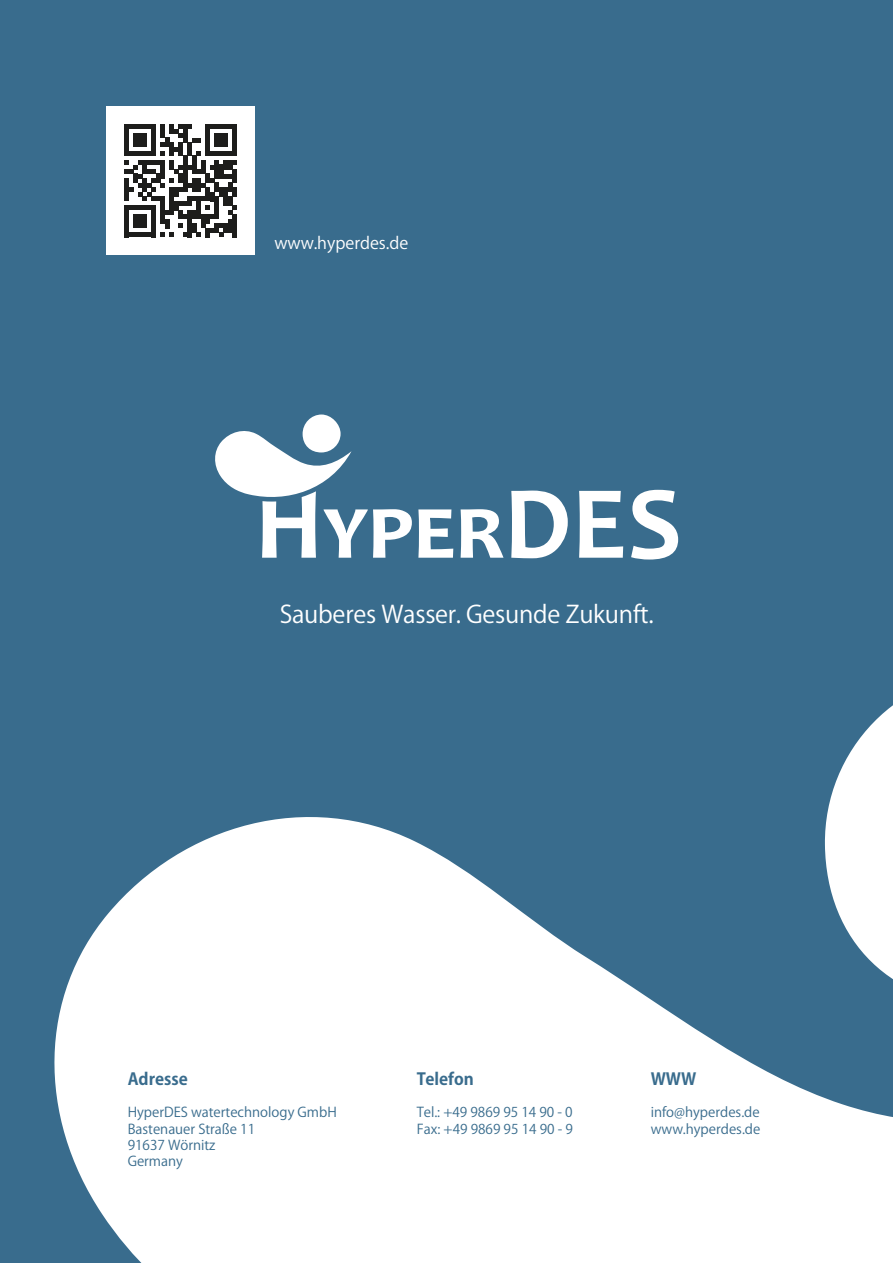
<style>
.page{position:relative;width:893px;height:1263px;background:#396c8d}
.page>*{position:absolute;margin:0;border:0;box-sizing:border-box;transform-origin:0 0}
.t1{font:24px "Koz Go Pr 6 N";letter-spacing:-.01em;color:#fff}
.t2{font:700 16.5px "Koz Go Pr 6 N";color:#396c8d}
.t3{font:16.5px "Koz Go Pr 6 N";color:#fff}
.t4{font:13.5px/16.2px "Koz Go Pr 6 N";color:#396c8d}
</style>
<div class="page">
<svg style="left:54px;top:705px;width:839px;height:558px;fill:#fff"></svg>
<svg style="left:418px;top:509px;width:35px;height:49px"></svg>
<svg style="left:461px;top:509px;width:42px;height:49px"></svg>
<svg style="left:511px;top:491px;width:57px;height:67px"></svg>
<svg style="left:579px;top:491px;width:44px;height:67px"></svg>
<svg style="left:631px;top:490px;width:47px;height:69px"></svg>
<svg style="left:215px;top:431px;width:197px;height:127px"></svg>
<div style="left:302px;top:414px;width:39px;height:39px;background:#fff;border-radius:50%"></div>
<div style="left:106px;top:106px;width:149px;height:149px;background:#fff"></div>
<svg style="left:124px;top:124px;width:113px;height:113px"></svg>
<p class="t3" style="left:274px;top:233px;width:136px">www.hyperdes.de</p>
<h1 class="t1" style="left:280px;top:600px;width:375px">Sauberes Wasser. Gesunde Zukunft.</h1>
<p class="t2" style="left:128px;top:1069px;width:62px">Adresse</p>
<p class="t4" style="left:128px;top:1104px;width:211px">HyperDES watertechnology GmbH<br>Bastenauer Straße 11<br>91637 Wörnitz<br>Germany</p>
<p class="t2" style="left:417px;top:1069px;width:59px">Telefon</p>
<p class="t4" style="left:417px;top:1104px;width:158px">Tel.: +49 9869 95 14 90 - 0<br>Fax: +49 9869 95 14 90 - 9</p>
<p class="t2" style="left:651px;top:1069px;width:47px">WWW</p>
<p class="t4" style="left:651px;top:1104px;width:111px">info@hyperdes.de www.hyperdes.de</p>
</div>
